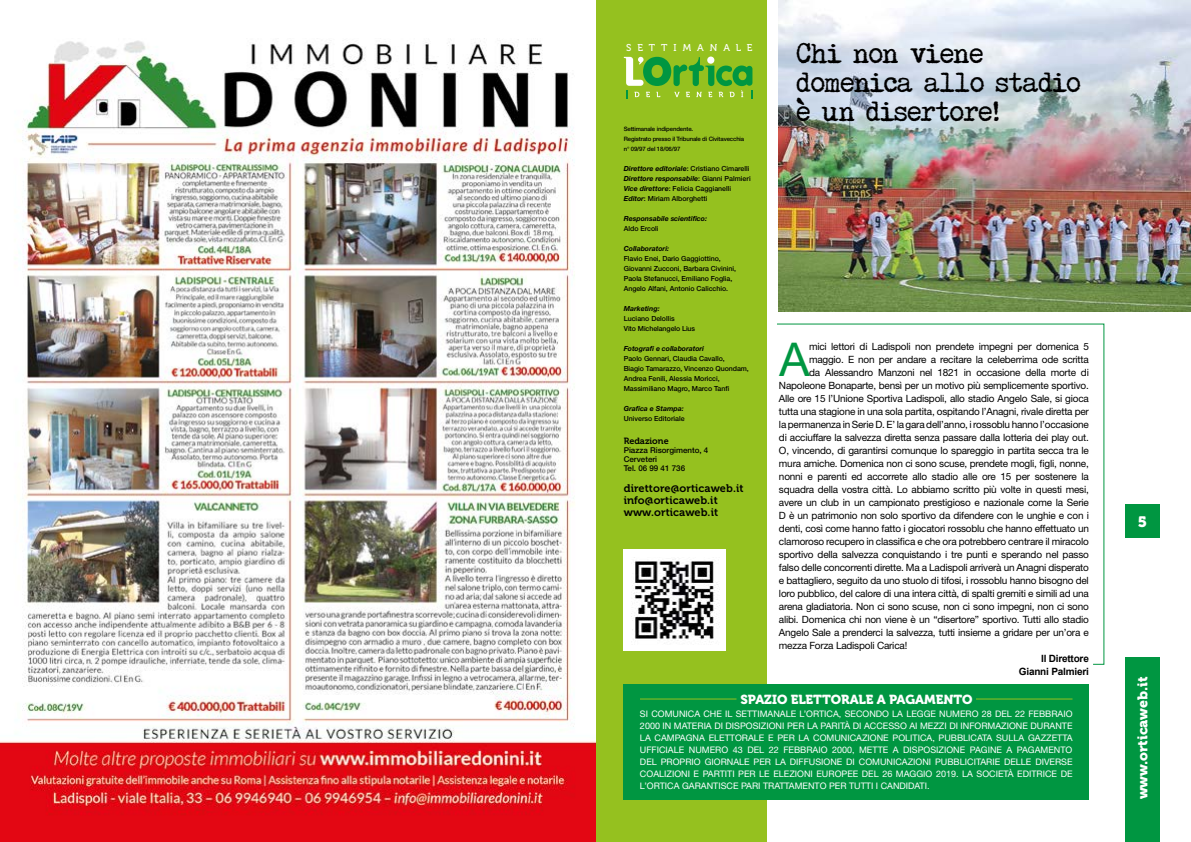
<style>
.page{position:relative;width:1191px;height:842px;background:#fff}
.page>*{position:absolute;margin:0;border:0;box-sizing:border-box;transform-origin:0 0}
.t1{font:46.3px "Arial";color:#009641}
.t2{font:28px/29px "HOLLYWOOD STARFIRE";letter-spacing:-.075em;color:#000}
.t3{font:15px "Museo 900";color:#fff}
.t4{font:14px "Museo 900";color:#fff}
.t5{font:13px "Museo 900";color:#fff}
.t6{font:11px/12px "Museo 700";letter-spacing:.01em;color:#000}
.t7{font:10px "Helvetica Neue LT Std";letter-spacing:-.02em;color:#000}
.t8{font:700 10px/13px "Arial";letter-spacing:-.02em;color:#000;text-align:right}
.t9{font:9.9px "Museo 500";letter-spacing:.6em;color:#fff}
.t10{font:9px/12px "Helvetica Neue LT Std";color:#fff;text-align:justify}
.t11{font:9px "Museo 700";color:#000}
.t12{font:500 8px/9px "Helvetica Neue LT Std";color:#000}
.t13{font:500 7px/10px "Helvetica Neue LT Std";letter-spacing:-.005em;color:#000}
.t14{font:italic 700 7px "Helvetica Neue LT Std";color:#000}
.t15{font:500 6px/10px "Helvetica Neue LT Std";letter-spacing:-.02em;color:#000}
.s1{font-weight:700;font-style:italic}
</style>
<div class="page">
<div style="left:595px;top:0;width:172px;height:842px;background:#95c11f"></div>
<img style="left:623px;top:549px;width:102px;height:102px">
<div style="left:1125px;top:505px;width:34px;height:33px;background:#009641"></div>
<div style="left:1125px;top:658px;width:34px;height:184px;background:#009641"></div>
<svg style="left:624px;top:57px;width:128px;height:41px"></svg>
<svg style="left:777px;top:323px;width:328px;height:342px"></svg>
<img style="left:0;top:38px;width:595px;height:804px">
<div style="left:623px;top:684px;width:465px;height:115px;background:#009641"></div>
<hr style="left:640px;top:698px;width:96px;height:1px;background:#95c11f">
<hr style="left:976px;top:698px;width:96px;height:1px;background:#95c11f">
<img style="left:779px;top:0;width:412px;height:312px">
<p class="t9" style="left:626px;top:42px;width:128px">SETTIMANALE</p>
<h2 class="t2" style="left:797px;top:38px;width:287px">Chi non viene domenica allo stadio è un disertore!</h2>
<p class="t15" style="left:623px;top:124px;width:122px">Settimanale indipendente.<br>Registrato presso il Tribunale di Civitavecchia n° 09/97 del 18/06/97</p>
<p class="t13" style="left:623px;top:164px;width:128px"><span class="s1">Direttore editoriale</span>: Cristiano Cimarelli <span class="s1">Direttore responsabile</span>: Gianni Palmieri <span class="s1">Vice direttore</span>: Felicia Caggianelli <span class="s1">Editor</span>: Miriam Alborghetti</p>
<p class="t14" style="left:623px;top:214px;width:85px">Responsabile scientifico:</p>
<p class="t13" style="left:623px;top:224px;width:36px">Aldo Ercoli</p>
<p class="t14" style="left:623px;top:244px;width:47px">Collaboratori:</p>
<p class="t13" style="left:623px;top:254px;width:114px">Flavio Enei, Dario Gaggiottino, Giovanni Zucconi, Barbara Civinini, Paola Stefanucci, Emiliano Foglia, Angelo Alfani, Antonio Calicchio.</p>
<p class="t14" style="left:623px;top:304px;width:37px">Marketing:</p>
<p class="t13" style="left:623px;top:314px;width:73px">Luciano Delollis<br>Vito Michelangelo Lius</p>
<p class="t14" style="left:623px;top:344px;width:82px">Fotografi e collaboratori</p>
<p class="t13" style="left:623px;top:354px;width:127px">Paolo Gennari, Claudia Cavallo,<br>Biagio Tamarazzo, Vincenzo Quondam, Andrea Fenili, Alessia Moricci, Massimiliano Magro, Marco Tanfi</p>
<p class="t14" style="left:623px;top:404px;width:61px">Grafica e Stampa:</p>
<p class="t13" style="left:623px;top:414px;width:62px">Universo Editoriale</p>
<p class="t11" style="left:623px;top:436px;width:46px">Redazione</p>
<p class="t12" style="left:623px;top:446px;width:86px">Piazza Risorgimento, 4<br>Cerveteri<br>Tel. 06 99 41 736</p>
<p class="t6" style="left:623px;top:482px;width:121px">direttore@orticaweb.it info@orticaweb.it www.orticaweb.it</p>
<h1 class="t1" style="left:779px;top:329px;width:32px">A</h1>
<p class="t7" style="left:809px;top:340px;width:281px">mici lettori di Ladispoli non prendete impegni per domenica 5</p>
<p class="t7" style="left:809px;top:353px;width:281px">maggio. E non per andare a recitare la celeberrima ode scritta</p>
<p class="t7" style="left:809px;top:366px;width:281px">da Alessandro Manzoni nel 1821 in occasione della morte di</p>
<p class="t7" style="left:779px;top:379px;width:311px">Napoleone Bonaparte, bensì per un motivo più semplicemente sportivo.</p>
<p class="t7" style="left:779px;top:392px;width:311px">Alle ore 15 l’Unione Sportiva Ladispoli, allo stadio Angelo Sale, si gioca</p>
<p class="t7" style="left:779px;top:405px;width:311px">tutta una stagione in una sola partita, ospitando l’Anagni, rivale diretta per</p>
<p class="t7" style="left:779px;top:418px;width:311px">la permanenza in Serie D. E’ la gara dell’anno, i rossoblu hanno l’occasione</p>
<p class="t7" style="left:779px;top:431px;width:311px">di acciuffare la salvezza diretta senza passare dalla lotteria dei play out.</p>
<p class="t7" style="left:779px;top:444px;width:311px">O, vincendo, di garantirsi comunque lo spareggio in partita secca tra le</p>
<p class="t7" style="left:779px;top:457px;width:311px">mura amiche. Domenica non ci sono scuse, prendete mogli, figli, nonne,</p>
<p class="t7" style="left:779px;top:470px;width:311px">nonni e parenti ed accorrete allo stadio alle ore 15 per sostenere la</p>
<p class="t7" style="left:779px;top:483px;width:311px">squadra della vostra città. Lo abbiamo scritto più volte in questi mesi,</p>
<p class="t7" style="left:779px;top:496px;width:311px">avere un club in un campionato prestigioso e nazionale come la Serie</p>
<p class="t7" style="left:779px;top:509px;width:311px">D è un patrimonio non solo sportivo da difendere con le unghie e con i</p>
<p class="t7" style="left:779px;top:522px;width:311px">denti, così come hanno fatto i giocatori rossoblu che hanno effettuato un</p>
<p class="t7" style="left:779px;top:535px;width:311px">clamoroso recupero in classifica e che ora potrebbero centrare il miracolo</p>
<p class="t7" style="left:779px;top:548px;width:311px">sportivo della salvezza conquistando i tre punti e sperando nel passo</p>
<p class="t7" style="left:779px;top:561px;width:311px">falso delle concorrenti dirette. Ma a Ladispoli arriverà un Anagni disperato</p>
<p class="t7" style="left:779px;top:574px;width:311px">e battagliero, seguito da uno stuolo di tifosi, i rossoblu hanno bisogno del</p>
<p class="t7" style="left:779px;top:587px;width:311px">loro pubblico, del calore di una intera città, di spalti gremiti e simili ad una</p>
<p class="t7" style="left:779px;top:600px;width:311px">arena gladiatoria. Non ci sono scuse, non ci sono impegni, non ci sono</p>
<p class="t7" style="left:779px;top:613px;width:311px">alibi. Domenica chi non viene è un “disertore” sportivo. Tutti allo stadio</p>
<p class="t7" style="left:779px;top:626px;width:311px">Angelo Sale a prenderci la salvezza, tutti insieme a gridare per un’ora e</p>
<p class="t7" style="left:779px;top:639px;width:130px">mezza Forza Ladispoli Carica!</p>
<p class="t8" style="left:1019px;top:652px;width:72px">Il Direttore<br>Gianni Palmieri</p>
<p class="t10" style="left:640px;top:708px;width:434px">SI COMUNICA CHE IL SETTIMANALE L’ORTICA, SECONDO LA LEGGE NUMERO 28 DEL 22 FEBBRAIO 2000 IN MATERIA DI DISPOSIZIONI PER LA PARITÀ DI ACCESSO AI MEZZI DI INFORMAZIONE DURANTE LA CAMPAGNA ELETTORALE E PER LA COMUNICAZIONE POLITICA, PUBBLICATA SULLA GAZZETTA UFFICIALE NUMERO 43 DEL 22 FEBBRAIO 2000, METTE A DISPOSIZIONE PAGINE A PAGAMENTO DEL PROPRIO GIORNALE PER LA DIFFUSIONE DI COMUNICAZIONI PUBBLICITARIE DELLE DIVERSE COALIZIONI E PARTITI PER LE ELEZIONI EUROPEE DEL 26 MAGGIO 2019. LA SOCIETÀ EDITRICE DE L’ORTICA GARANTISCE PARI TRATTAMENTO PER TUTTI I CANDIDATI.</p>
<h3 class="t5" style="left:740px;top:692px;width:233px">SPAZIO ELETTORALE A PAGAMENTO</h3>
<h3 class="t3" style="left:1137px;top:513px;width:11px">5</h3>
<h3 class="t4" style="left:1134px;top:799px;width:124px;rotate:-90deg">www.orticaweb.it</h3>
</div>
